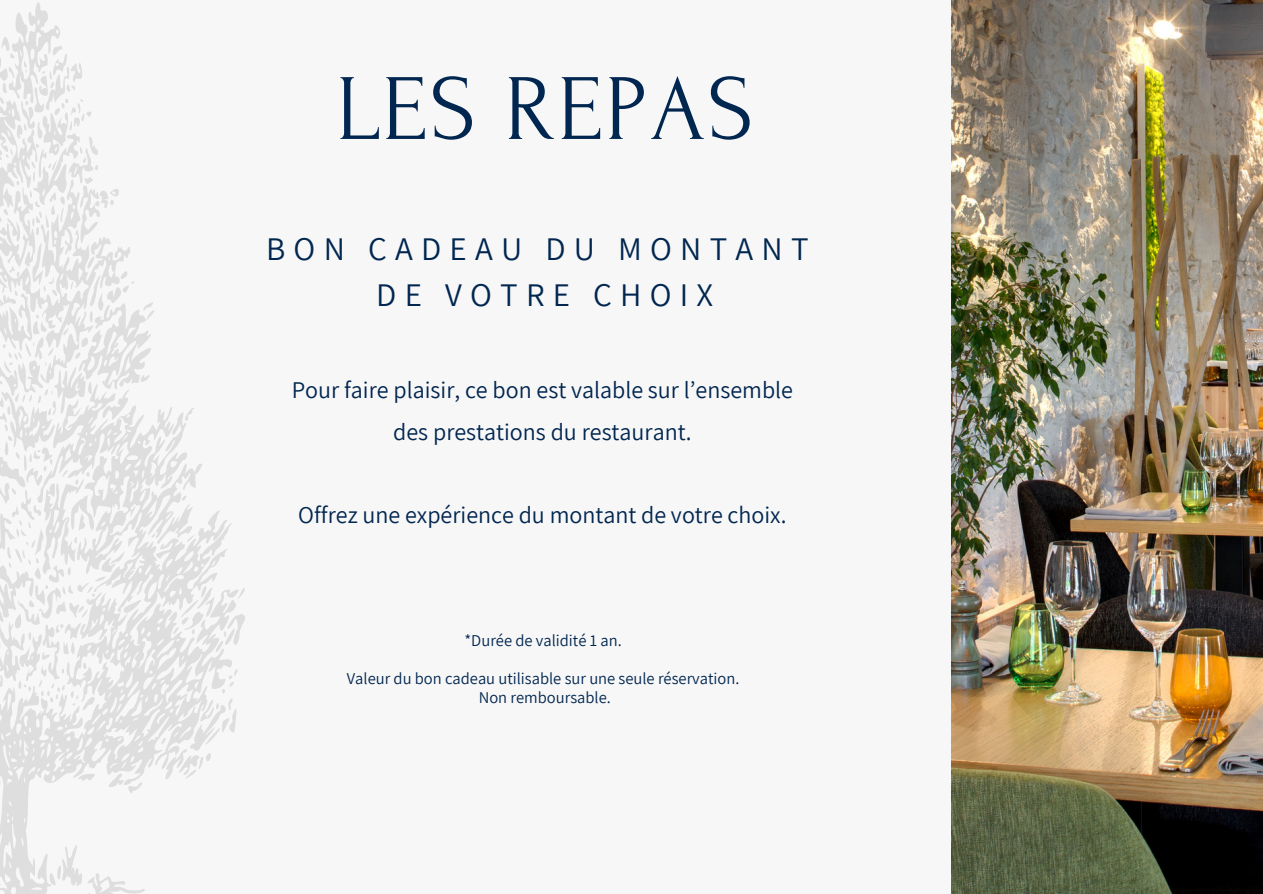
<style>
.page{position:relative;width:1263px;height:894px;background:#fff}
.page>*{position:absolute;margin:0;border:0;box-sizing:border-box;transform-origin:0 0}
.t1{font:93.6px "Forum";letter-spacing:.025em;color:#012650}
.t2{font:33px "Assistant";letter-spacing:.25em;color:#012650}
.t3{font:24px "Assistant";color:#012650}
.t4{font:16.5px "Assistant";color:#012650}
</style>
<div class="page">
<div style="left:0;top:0;width:1263px;height:893px;background:#f7f7f7"></div>
<svg style="left:0;top:2px;width:245px;height:891px"></svg>
<img style="left:952px;top:0;width:310px;height:893px">
<p class="t1" style="left:336px;top:59px;width:419px">LES REPAS</p>
<p class="t2" style="left:266px;top:226px;width:544px">BON CADEAU DU MONTANT</p>
<p class="t2" style="left:376px;top:272px;width:338px">DE VOTRE CHOIX</p>
<p class="t3" style="left:292px;top:374px;width:503px">Pour faire plaisir, ce bon est valable sur l’ensemble</p>
<p class="t3" style="left:393px;top:415px;width:300px">des prestations du restaurant.</p>
<p class="t3" style="left:298px;top:498px;width:490px">Offrez une expérience du montant de votre choix.</p>
<p class="t4" style="left:464px;top:628px;width:159px">*Durée de validité 1 an.</p>
<p class="t4" style="left:347px;top:667px;width:394px">Valeur du bon cadeau utilisable sur une seule réservation.</p>
<p class="t4" style="left:479px;top:686px;width:133px">Non remboursable.</p>
</div>
